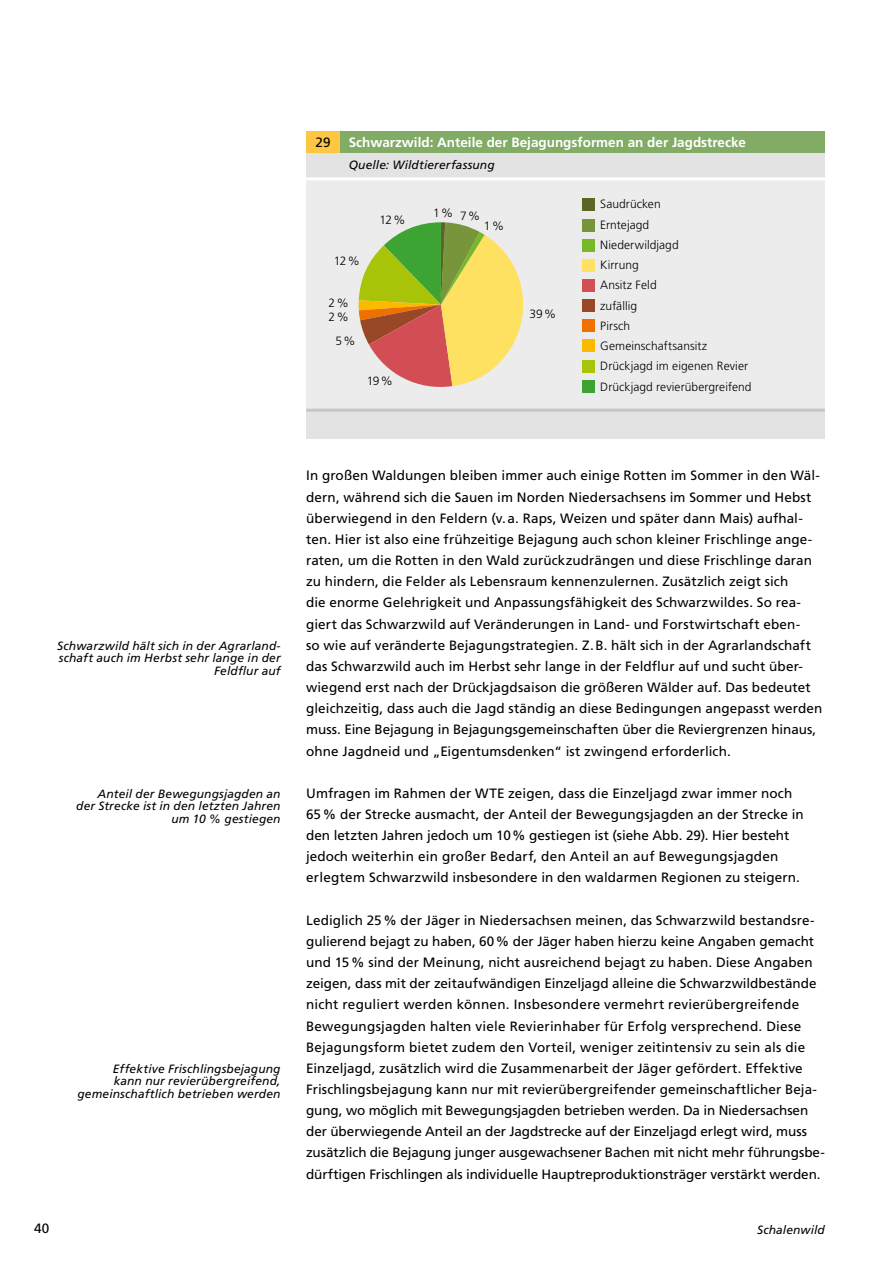
<style>
.page{position:relative;width:893px;height:1263px;background:#fff}
.page>*{position:absolute;margin:0;border:0;box-sizing:border-box;transform-origin:0 0}
.t1{font:13.5px/21.1px "Frutiger";letter-spacing:.005em;color:#000}
.t2{font:700 13.5px "Frutiger";color:#fff}
.t3{font:italic 12px/12.8px "Frutiger";letter-spacing:.01em;color:#000;text-align:right}
.t4{font:300 12px/20.2px "Frutiger";letter-spacing:.005em;color:#000}
</style>
<div class="page">
<div style="left:306px;top:131px;width:519px;height:308px;background:#e3e3e3"></div>
<div style="left:306px;top:179px;width:519px;height:229px;background:#ececed"></div>
<hr style="left:306px;top:409px;width:519px;height:3px;background:#c5c6c6">
<hr style="left:306px;top:177px;width:519px;height:3px;background:#fff">
<div style="left:306px;top:131px;width:34px;height:22px;background:#fdc743"></div>
<div style="left:340px;top:131px;width:485px;height:22px;background:#82ab65"></div>
<div style="left:582px;top:199px;width:13px;height:12px;background:#5b6624"></div>
<div style="left:582px;top:219px;width:13px;height:12px;background:#78953c"></div>
<div style="left:582px;top:239px;width:13px;height:13px;background:#76b828"></div>
<div style="left:582px;top:259px;width:13px;height:13px;background:#ffe162"></div>
<div style="left:582px;top:279px;width:13px;height:13px;background:#d24e54"></div>
<div style="left:582px;top:299px;width:13px;height:13px;background:#994827"></div>
<div style="left:582px;top:319px;width:13px;height:13px;background:#ee7100"></div>
<div style="left:582px;top:340px;width:13px;height:12px;background:#fbba00"></div>
<div style="left:582px;top:360px;width:13px;height:12px;background:#a9c308"></div>
<div style="left:582px;top:380px;width:13px;height:13px;background:#3da434"></div>
<svg style="left:359px;top:222px;width:165px;height:165px"></svg>
<p class="t1" style="left:316px;top:132px;width:17px">29</p>
<p class="t2" style="left:349px;top:135px;width:399px">Schwarzwild: Anteile der Bejagungsformen an der Jagdstrecke</p>
<p class="t3" style="left:349px;top:158px;width:148px">Quelle: Wildtiererfassung</p>
<p class="t4" style="left:334px;top:251px;width:28px">12%</p>
<p class="t4" style="left:379px;top:210px;width:28px">12%</p>
<p class="t4" style="left:328px;top:293px;width:22px">2%</p>
<p class="t4" style="left:328px;top:306px;width:22px">2%</p>
<p class="t4" style="left:335px;top:331px;width:22px">5%</p>
<p class="t4" style="left:367px;top:371px;width:28px">19%</p>
<p class="t4" style="left:433px;top:205px;width:49px">1% 7%</p>
<p class="t4" style="left:484px;top:216px;width:22px">1%</p>
<p class="t4" style="left:529px;top:304px;width:28px">39%</p>
<p class="t4" style="left:600px;top:194px;width:153px">Saudrücken<br>Erntejagd<br>Niederwildjagd<br>Kirrung<br>Ansitz Feld<br>zufällig<br>Pirsch<br>Gemeinschaftsansitz<br>Drückjagd im eigenen Revier<br>Drückjagd revierübergreifend</p>
<p class="t3" style="left:57px;top:639px;width:225px">Schwarzwild hält sich in der Agrarland&shy;schaft auch im Herbst sehr lange in der<br>Feldflur auf</p>
<p class="t3" style="left:76px;top:787px;width:206px">Anteil der Bewegungsjagden an der Strecke ist in den letzten Jahren um 10 % gestiegen</p>
<p class="t3" style="left:77px;top:1062px;width:205px">Effektive Frischlingsbejagung<br>kann nur revierübergreifend, gemeinschaftlich betrieben werden</p>
<p class="t1" style="left:306px;top:465px;width:518px">In großen Waldungen bleiben immer auch einige Rotten im Sommer in den Wäl&shy;dern, während sich die Sauen im Norden Niedersachsens im Sommer und Hebst überwiegend in den Feldern (v.a. Raps, Weizen und später dann Mais) aufhal&shy;ten. Hier ist also eine frühzeitige Bejagung auch schon kleiner Frischlinge ange&shy;raten, um die Rotten in den Wald zurückzudrängen und diese Frischlinge daran zu hindern, die Felder als Lebensraum kennenzulernen. Zusätzlich zeigt sich<br>die enorme Gelehrigkeit und Anpassungsfähigkeit des Schwarzwildes. So rea&shy;giert das Schwarzwild auf Veränderungen in Land- und Forstwirtschaft eben-<br>so wie auf veränderte Bejagungstrategien. Z.B. hält sich in der Agrarlandschaft das Schwarzwild auch im Herbst sehr lange in der Feldflur auf und sucht über&shy;wiegend erst nach der Drückjagdsaison die größeren Wälder auf. Das bedeutet gleichzeitig, dass auch die Jagd ständig an diese Bedingungen angepasst werden muss. Eine Bejagung in Bejagungsgemeinschaften über die Reviergrenzen hinaus, ohne Jagdneid und „Eigentumsdenken“ ist zwingend erforderlich.</p>
<p class="t1" style="left:306px;top:782px;width:499px">Umfragen im Rahmen der WTE zeigen, dass die Einzeljagd zwar immer noch 65% der Strecke ausmacht, der Anteil der Bewegungsjagden an der Strecke in den letzten Jahren jedoch um 10% gestiegen ist (siehe Abb. 29). Hier besteht jedoch weiterhin ein großer Bedarf, den Anteil an auf Bewegungsjagden erlegtem Schwarzwild insbesondere in den waldarmen Regionen zu steigern.</p>
<p class="t1" style="left:306px;top:909px;width:520px">Lediglich 25% der Jäger in Niedersachsen meinen, das Schwarzwild bestandsre&shy;gulierend bejagt zu haben, 60% der Jäger haben hierzu keine Angaben gemacht und 15% sind der Meinung, nicht ausreichend bejagt zu haben. Diese Angaben zeigen, dass mit der zeitaufwändigen Einzeljagd alleine die Schwarzwildbestände nicht reguliert werden können. Insbesondere vermehrt revierübergreifende Bewegungsjagden halten viele Revierinhaber für Erfolg versprechend. Diese Bejagungsform bietet zudem den Vorteil, weniger zeitintensiv zu sein als die Einzeljagd, zusätzlich wird die Zusammenarbeit der Jäger gefördert. Effektive Frischlingsbejagung kann nur mit revierübergreifender gemeinschaftlicher Beja&shy;gung, wo möglich mit Bewegungsjagden betrieben werden. Da in Niedersachsen der überwiegende Anteil an der Jagdstrecke auf der Einzeljagd erlegt wird, muss zusätzlich die Bejagung junger ausgewachsener Bachen mit nicht mehr führungsbe&shy;dürftigen Frischlingen als individuelle Hauptreproduktionsträger verstärkt werden.</p>
<p class="t1" style="left:34px;top:1218px;width:17px">40</p>
<p class="t3" style="left:757px;top:1223px;width:69px">Schalenwild</p>
</div>
